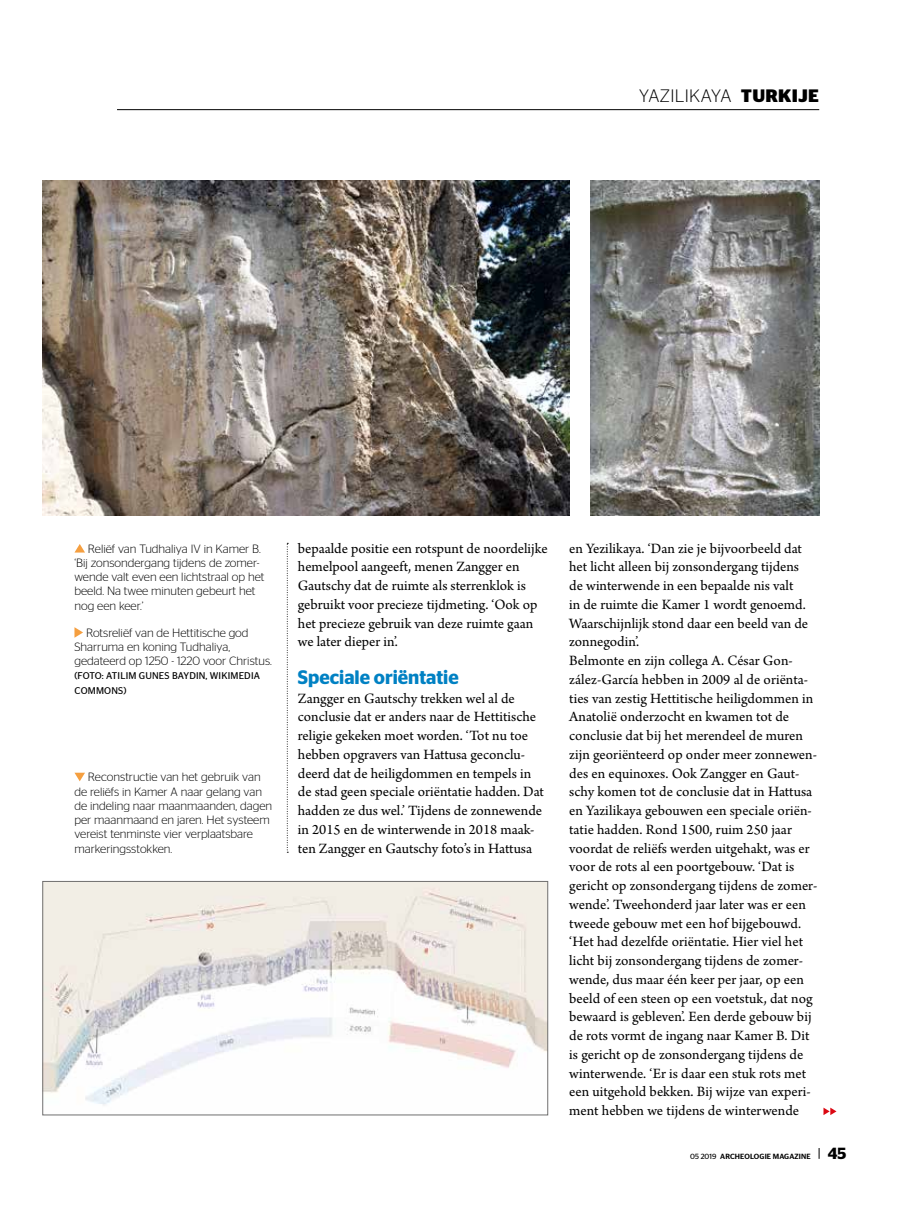
<style>
.page{position:relative;width:915px;height:1212px;background:#fff}
.page>*{position:absolute;margin:0;border:0;box-sizing:border-box;transform-origin:0 0}
.t1{font:600 19.5px "Stag Sans";color:#0081c3;scale:.95 1}
.t2{font:300 18px "Stag Sans";letter-spacing:.02em;color:#000}
.t3{font:15px/18.8px "Arno Pro";color:#000}
.t4{font:300 12px/14.2px "Stag Sans";color:#000}
.t5{font:9.75px/14.2px "Stag Sans";letter-spacing:.02em;color:#000}
.t6{font:500 7.5px "Stag Sans";letter-spacing:.02em;color:#000}
.s1{font-weight:700}
.s2{font-weight:400}
.s3{font-weight:600;font-size:16.2px}
</style>
<div class="page">
<hr style="left:117px;top:109px;width:702px;height:1px;background:#000">
<svg style="left:287px;top:543px;width:1px;height:310px"></svg>
<img style="left:590px;top:181px;width:229px;height:334px">
<img style="left:45px;top:883px;width:500px;height:222px">
<div style="left:43px;top:881px;width:504px;height:234px;border:1px solid #706f6f"></div>
<img style="left:43px;top:181px;width:526px;height:334px">
<svg style="left:823px;top:1107px;width:13px;height:8px"></svg>
<svg style="left:75px;top:544px;width:10px;height:8px"></svg>
<svg style="left:74px;top:627px;width:9px;height:11px"></svg>
<svg style="left:74px;top:773px;width:11px;height:8px"></svg>
<p class="t2" style="left:639px;top:86px;width:181px">YAZILIKAYA <span class="s1">TURKIJE</span></p>
<p class="t4" style="left:74px;top:541px;width:191px;text-indent:13px">Reliëf van Tudhaliya IV in Kamer B. ‘Bij zonsondergang tijdens de zomer&shy;wende valt even een lichtstraal op het beeld. Na twee minuten gebeurt het nog een keer.’</p>
<p class="t4" style="left:74px;top:625px;width:199px;text-indent:12px">Rotsreliëf van de Hettitische god<br>Sharruma en koning Tudhaliya, gedateerd op 1250 - 1220 voor Christus.</p>
<p class="t5" style="left:74px;top:669px;width:187px">(FOTO: ATILIM GUNES BAYDIN, WIKIMEDIA<br>COMMONS)</p>
<p class="t4" style="left:74px;top:770px;width:199px;text-indent:13px">Reconstructie van het gebruik van de reliëfs in Kamer A naar gelang van de indeling naar maanmaanden, dagen per maanmaand en jaren. Het systeem vereist tenminste vier verplaatsbare markeringsstokken.</p>
<p class="t3" style="left:298px;top:539px;width:251px">bepaalde positie een rotspunt de noordelijke hemelpool aangeeft, menen Zangger en Gautschy dat de ruimte als sterrenklok is gebruikt voor precieze tijdmeting. ‘Ook op het precieze gebruik van deze ruimte gaan we later dieper in’.</p>
<h1 class="t1" style="left:298px;top:666px;width:171px">Speciale oriëntatie</h1>
<p class="t3" style="left:298px;top:689px;width:247px">Zangger en Gautschy trekken wel al de conclusie dat er anders naar de Hettitische religie gekeken moet worden. ‘Tot nu toe hebben opgravers van Hattusa geconclu&shy;deerd dat de heiligdommen en tempels in de stad geen speciale oriëntatie hadden. Dat hadden ze dus wel.’ Tijdens de zonnewende in 2015 en de winterwende in 2018 maak&shy;ten Zangger en Gautschy foto’s in Hattusa</p>
<p class="t3" style="left:569px;top:539px;width:249px">en Yezilikaya. ‘Dan zie je bijvoorbeeld dat het licht alleen bij zonsondergang tijdens<br>de winterwende in een bepaalde nis valt<br>in de ruimte die Kamer 1 wordt genoemd.<br>Waarschijnlijk stond daar een beeld van de zonnegodin’.<br>Belmonte en zijn collega A. César Gon&shy;zález-García hebben in 2009 al de oriënta&shy;ties van zestig Hettitische heiligdommen in Anatolië onderzocht en kwamen tot de conclusie dat bij het merendeel de muren zijn georiënteerd op onder meer zonnewen&shy;des en equinoxes. Ook Zangger en Gaut&shy;schy komen tot de conclusie dat in Hattusa en Yazilikaya gebouwen een speciale oriën&shy;tatie hadden. Rond 1500, ruim 250 jaar voordat de reliëfs werden uitgehakt, was er voor de rots al een poortgebouw. ‘Dat is gericht op zonsondergang tijdens de zomer&shy;wende’. Tweehonderd jaar later was er een tweede gebouw met een hof bijgebouwd. ‘Het had dezelfde oriëntatie. Hier viel het licht bij zonsondergang tijdens de zomer&shy;wende, dus maar één keer per jaar, op een beeld of een steen op een voetstuk, dat nog bewaard is gebleven’. Een derde gebouw bij de rots vormt de ingang naar Kamer B. Dit is gericht op de zonsondergang tijdens de winterwende. ‘Er is daar een stuk rots met een uitgehold bekken. Bij wijze van experi&shy;ment hebben we tijdens de winterwende</p>
<p class="t6" style="left:690px;top:1152px;width:158px"><span class="s2">05 2019</span> ARCHEOLOGIE MAGAZINE <span class="s3">45</span></p>
</div>
